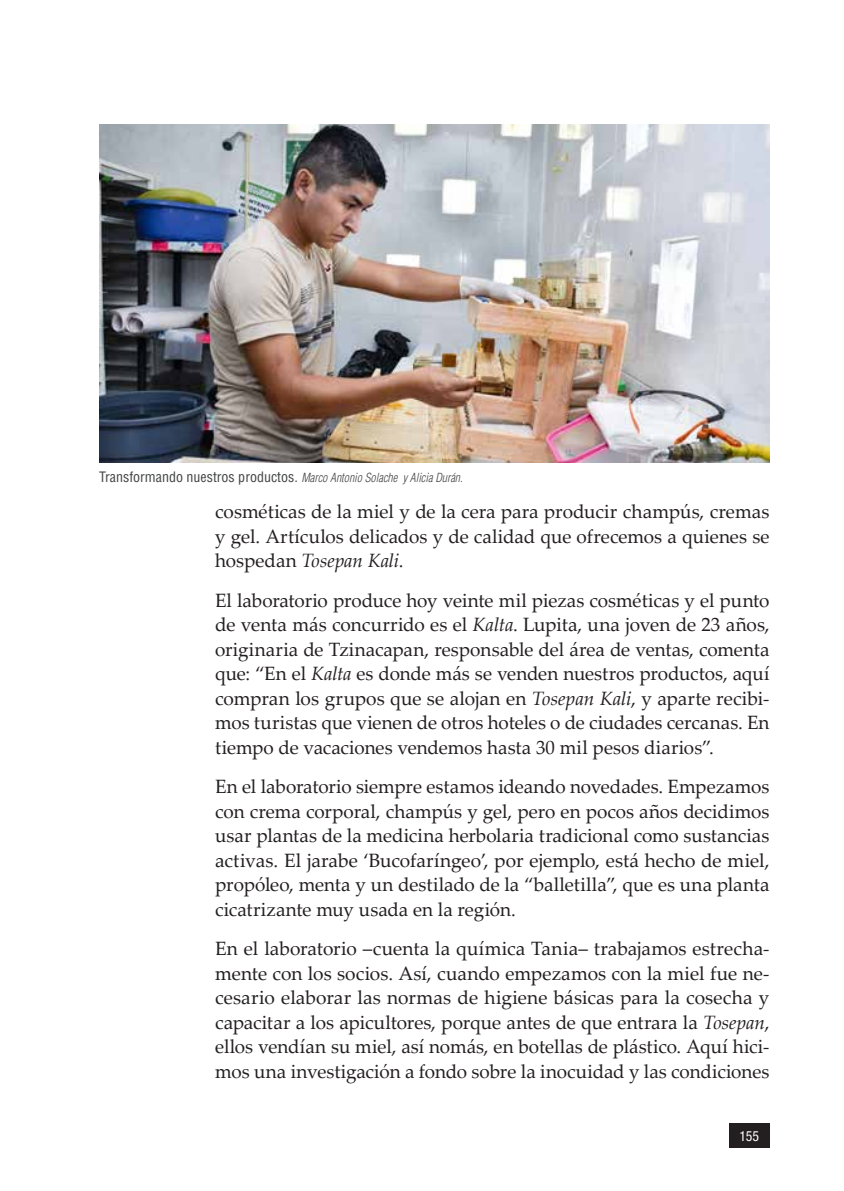
<style>
.page{position:relative;width:844px;height:1191px;background:#fff}
.page>*{position:absolute;margin:0;border:0;box-sizing:border-box;transform-origin:0 0}
.t1{font:19.25px/24.5px "Palatino Linotype";color:#231f20;text-align:justify}
.t2{font:condensed 14px "Helvetica Neue LT Std";color:#fff}
.t3{font:italic 300 condensed 12.25px "Helvetica LT Std";color:#414243;scale:.96 1}
.s1{font-weight:400;font-style:normal;font-size:14px}
.s2{font-style:italic}
</style>
<div class="page">
<div style="left:729px;top:1123px;width:40px;height:25px;background:#231f20"></div>
<img style="left:99px;top:124px;width:670px;height:338px">
<p class="t3" style="left:99px;top:470px;width:380px"><span class="s1">Transformando nuestros productos.</span> Marco Antonio Solache y Alicia Durán.</p>
<p class="t1" style="left:215px;top:499px;width:556px">cosméticas de la miel y de la cera para producir champús, cremas y gel. Artículos delicados y de calidad que ofrecemos a quienes se hospedan <span class="s2">Tosepan Kali</span>.</p>
<p class="t1" style="left:215px;top:587px;width:556px">El laboratorio produce hoy veinte mil piezas cosméticas y el punto de venta más concurrido es el <span class="s2">Kalta</span>. Lupita, una joven de 23 años, originaria de Tzinacapan, responsable del área de ventas, comenta que: “En el <span class="s2">Kalta</span> es donde más se venden nuestros productos, aquí compran los grupos que se alojan en <span class="s2">Tosepan Kali</span>, y aparte recibi&shy;mos turistas que vienen de otros hoteles o de ciudades cercanas. En tiempo de vacaciones vendemos hasta 30 mil pesos diarios”.</p>
<p class="t1" style="left:215px;top:773px;width:555px">En el laboratorio siempre estamos ideando novedades. Empezamos con crema corporal, champús y gel, pero en pocos años decidimos usar plantas de la medicina herbolaria tradicional como sustancias activas. El jarabe ‘Bucofaríngeo’, por ejemplo, está hecho de miel, propóleo, menta y un destilado de la “balletilla”, que es una planta cicatrizante muy usada en la región.</p>
<p class="t1" style="left:215px;top:935px;width:555px">En el laboratorio –cuenta la química Tania– trabajamos estrecha&shy;mente con los socios. Así, cuando empezamos con la miel fue ne&shy;cesario elaborar las normas de higiene básicas para la cosecha y capacitar a los apicultores, porque antes de que entrara la <span class="s2">Tosepan</span>, ellos vendían su miel, así nomás, en botellas de plástico. Aquí hici&shy;mos una investigación a fondo sobre la inocuidad y las condiciones</p>
<p class="t2" style="left:739px;top:1127px;width:21px">155</p>
</div>
